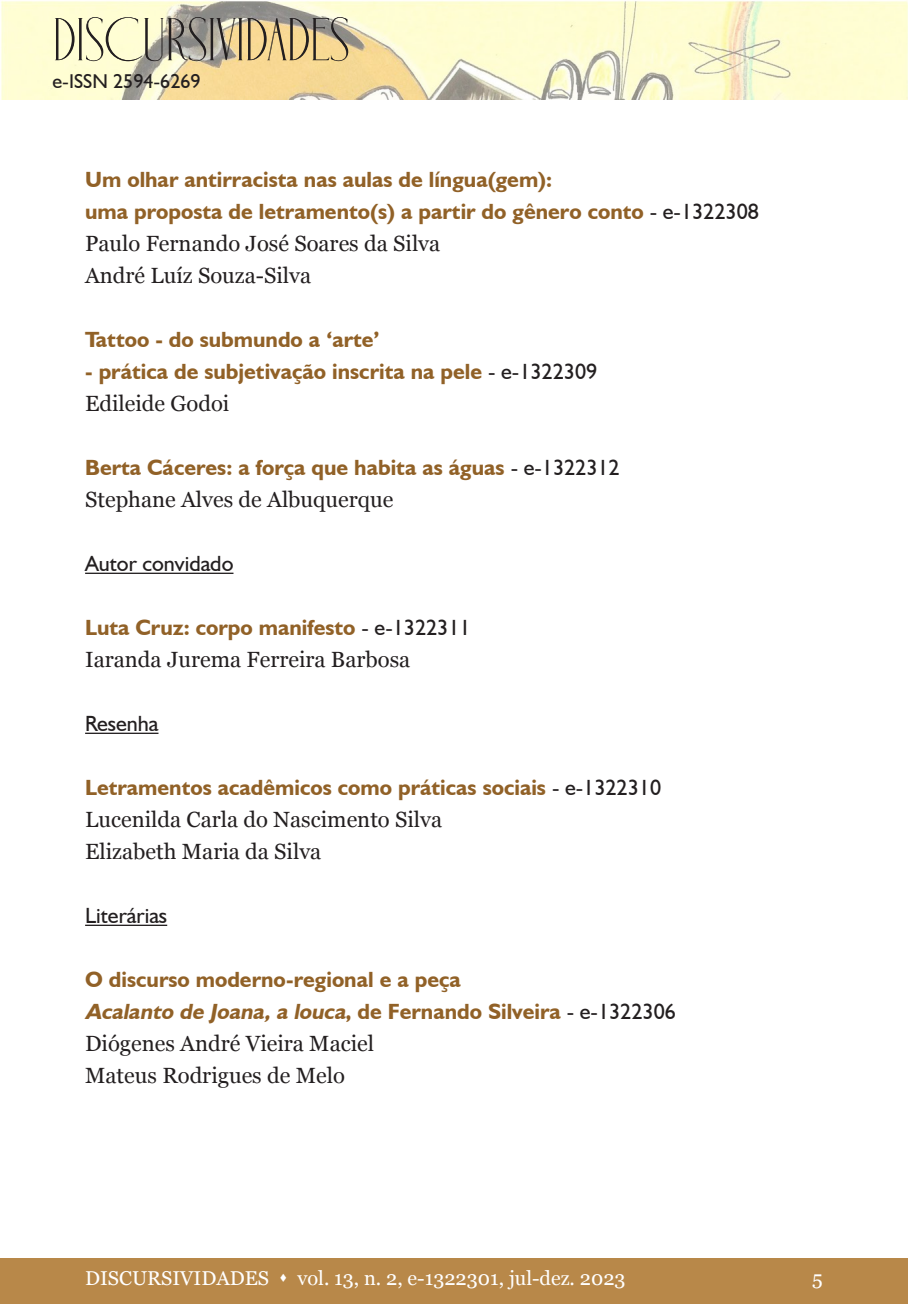
<style>
.page{position:relative;width:908px;height:1304px;background:#fff}
.page>*{position:absolute;margin:0;border:0;box-sizing:border-box;transform-origin:0 0}
.t1{font:60px "Holipop";color:#231f20}
.t2{font:700 22px "Humanist 521 BT";color:#916127}
.t3{font:22px "Georgia";color:#231f20}
.t4{font:italic 700 22px "Humanist 521 BT";color:#916127}
.t5{font:22px "Humanist 521 BT";color:#231f20}
.t6{font:20px "Georgia";color:#fff}
.t7{font:20px "Humanist 521 BT";color:#231f20}
.s1{font-weight:400;color:#231f20}
.s2{font-style:normal}
.s3{font-weight:400;font-style:normal;color:#231f20}
</style>
<div class="page">
<div style="left:0;top:1259px;width:907px;height:45px;background:#b88849"></div>
<img style="left:1px;top:0;width:906px;height:100px">
<hr style="left:85px;top:573px;width:148px;height:1px;background:#231f20">
<hr style="left:85px;top:733px;width:73px;height:1px;background:#231f20">
<hr style="left:85px;top:925px;width:82px;height:1px;background:#231f20">
<h1 class="t1" style="left:52px;top:10px;width:298px">DISCURSIVIDADES</h1>
<p class="t7" style="left:52px;top:69px;width:150px">e-ISSN 2594-6269</p>
<p class="t2" style="left:85px;top:166px;width:468px">Um olhar antirracista nas aulas de língua(gem):</p>
<p class="t2" style="left:85px;top:198px;width:675px">uma proposta de letramento(s) a partir do gênero conto <span class="s1">- e-1322308</span></p>
<p class="t3" style="left:85px;top:227px;width:356px">Paulo Fernando José Soares da Silva</p>
<p class="t3" style="left:85px;top:259px;width:227px">André Luíz Souza-Silva</p>
<p class="t2" style="left:85px;top:326px;width:296px">Tattoo - do submundo a ‘arte’</p>
<p class="t2" style="left:85px;top:358px;width:513px">- prática de subjetivação inscrita na pele <span class="s1">- e-1322309</span></p>
<p class="t3" style="left:85px;top:387px;width:146px">Edileide Godoi</p>
<p class="t2" style="left:85px;top:454px;width:536px">Berta Cáceres: a força que habita as águas <span class="s1">- e-1322312</span></p>
<p class="t3" style="left:85px;top:483px;width:310px">Stephane Alves de Albuquerque</p>
<p class="t5" style="left:85px;top:550px;width:150px">Autor convidado</p>
<p class="t2" style="left:85px;top:614px;width:387px">Luta Cruz: corpo manifesto <span class="s1">- e-1322311</span></p>
<p class="t3" style="left:85px;top:643px;width:326px">Iaranda Jurema Ferreira Barbosa</p>
<p class="t5" style="left:85px;top:710px;width:75px">Resenha</p>
<p class="t2" style="left:85px;top:774px;width:577px">Letramentos acadêmicos como práticas sociais <span class="s1">- e-1322310</span></p>
<p class="t3" style="left:85px;top:803px;width:358px">Lucenilda Carla do Nascimento Silva</p>
<p class="t3" style="left:85px;top:835px;width:238px">Elizabeth Maria da Silva</p>
<p class="t5" style="left:85px;top:902px;width:84px">Literárias</p>
<p class="t2" style="left:85px;top:966px;width:377px">O discurso moderno-regional e a peça</p>
<p class="t4" style="left:85px;top:998px;width:592px">Acalanto de Joana, a louca<span class="s2">, de Fernando Silveira</span> <span class="s3">- e-1322306</span></p>
<p class="t3" style="left:85px;top:1027px;width:290px">Diógenes André Vieira Maciel</p>
<p class="t3" style="left:85px;top:1059px;width:261px">Mateus Rodrigues de Melo</p>
<p class="t6" style="left:85px;top:1264px;width:541px">DISCURSIVIDADES ▲ vol. 13, n. 2, e-1322301, jul-dez. 2023</p>
<p class="t6" style="left:811px;top:1264px;width:12px">5</p>
</div>
